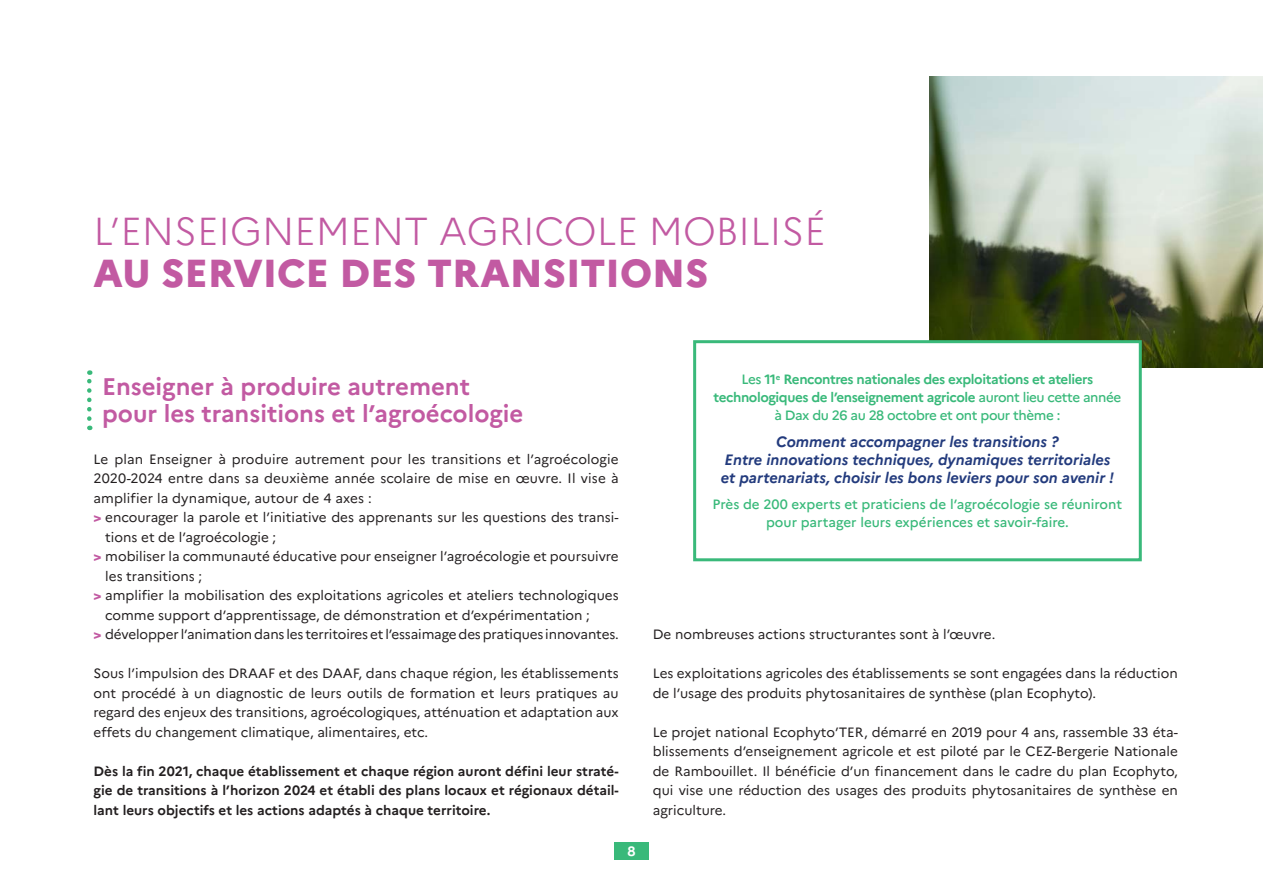
<style>
.page{position:relative;width:1263px;height:893px;background:#fff}
.page>*{position:absolute;margin:0;border:0;box-sizing:border-box;transform-origin:0 0}
._01_Titre_partie{font:300 39px/42px "Marianne";color:#c25aa2}
._02_Sous_titre{font:700 24px/27px "Marianne";color:#c25aa2}
._04_Texte_courant{font:italic 700 15px/18px "Marianne";color:#233b7d;text-align:center}
._04_Texte_courant-2{font:13.5px/19.5px "Marianne";color:#231f20}
._04_Texte_courant-3{font:700 13.5px/19.5px "Marianne";color:#231f20;text-align:justify}
._04_Texte_courant-4{font:700 13.5px/18px "Marianne";letter-spacing:-.03em;color:#39b97a;text-align:center}
._04_Texte_courant-5{font:500 13.5px/18px "Marianne";color:#39b97a;text-align:center}
.t1{font:700 13.5px "Marianne";color:#fff}
.s1{font-weight:800}
.s2{font-weight:800;color:#c25aa2}
.s3{font-weight:500}
</style>
<div class="page">
<div style="left:614px;top:842px;width:34px;height:17px;background:#39b97a"></div>
<svg style="left:87px;top:370px;width:5px;height:49px"></svg>
<img style="left:929px;top:77px;width:334px;height:291px">
<div style="left:695px;top:342px;width:445px;height:218px;background:#fff"></div>
<div style="left:693px;top:340px;width:449px;height:221px;border:3px solid #39b97a"></div>
<p class="_01_Titre_partie" style="left:94px;top:210px;width:734px">L’ENSEIGNEMENT AGRICOLE MOBILISÉ<br><span class="s1">AU SERVICE DES TRANSITIONS</span></p>
<p class="_02_Sous_titre" style="left:102px;top:371px;width:423px">Enseigner à produire autrement pour les transitions et l’agroécologie</p>
<p class="_04_Texte_courant-2" style="left:94px;top:448px;width:527px;text-align:justify">Le plan Enseigner à produire autrement pour les transitions et l’agroécologie 2020-2024 entre dans sa deuxième année scolaire de mise en œuvre. Il vise à amplifier la dynamique, autour de 4 axes :</p>
<p class="_04_Texte_courant-2" style="left:105px;top:506px;width:515px;text-indent:-12px"><span class="s2">&gt;</span> encourager la parole et l’initiative des apprenants sur les questions des transi&shy;tions et de l’agroécologie ;</p>
<p class="_04_Texte_courant-2" style="left:105px;top:545px;width:515px;text-indent:-12px"><span class="s2">&gt;</span> mobiliser la communauté éducative pour enseigner l’agroécologie et poursuivre les transitions ;</p>
<p class="_04_Texte_courant-2" style="left:105px;top:584px;width:515px;text-indent:-12px"><span class="s2">&gt;</span> amplifier la mobilisation des exploitations agricoles et ateliers technologiques comme support d’apprentissage, de démonstration et d’expérimentation ;</p>
<p class="_04_Texte_courant-2" style="left:94px;top:623px;width:527px"><span class="s2">&gt;</span> développer l’animation dans les territoires et l’essaimage des pratiques innovantes.</p>
<p class="_04_Texte_courant-2" style="left:94px;top:662px;width:527px;text-align:justify">Sous l’impulsion des DRAAF et des DAAF, dans chaque région, les établissements ont procédé à un diagnostic de leurs outils de formation et leurs pratiques au regard des enjeux des transitions, agroécologiques, atténuation et adaptation aux effets du changement climatique, alimentaires, etc.</p>
<p class="_04_Texte_courant-3" style="left:94px;top:760px;width:527px">Dès la fin 2021, chaque établissement et chaque région auront défini leur straté&shy;gie de transitions à l’horizon 2024 et établi des plans locaux et régionaux détail&shy;lant leurs objectifs et les actions adaptés à chaque territoire.</p>
<p class="t1" style="left:627px;top:840px;width:10px">8</p>
<p class="_04_Texte_courant-4" style="left:713px;top:369px;width:409px"><span class="s3">Les</span> 11<sup>e</sup> Rencontres nationales des exploitations et ateliers technologiques de l’enseignement agricole <span class="s3">auront lieu cette année à Dax du 26 au 28 octobre et ont pour thème :</span></p>
<p class="_04_Texte_courant" style="left:721px;top:431px;width:395px">Comment accompagner les transitions ?<br>Entre innovations techniques, dynamiques territoriales et partenariats, choisir les bons leviers pour son avenir !</p>
<p class="_04_Texte_courant-5" style="left:713px;top:495px;width:411px">Près de 200 experts et praticiens de l’agroécologie se réuniront pour partager leurs expériences et savoir-faire.</p>
<p class="_04_Texte_courant-2" style="left:653px;top:623px;width:344px">De nombreuses actions structurantes sont à l’œuvre.</p>
<p class="_04_Texte_courant-2" style="left:653px;top:662px;width:527px">Les exploitations agricoles des établissements se sont engagées dans la réduction de l’usage des produits phytosanitaires de synthèse (plan Ecophyto).</p>
<p class="_04_Texte_courant-2" style="left:653px;top:721px;width:527px;text-align:justify">Le projet national Ecophyto’TER, démarré en 2019 pour 4 ans, rassemble 33 éta&shy;blissements d’enseignement agricole et est piloté par le CEZ-Bergerie Nationale de Rambouillet. Il bénéficie d’un financement dans le cadre du plan Ecophyto, qui vise une réduction des usages des produits phytosanitaires de synthèse en agriculture.</p>
</div>
